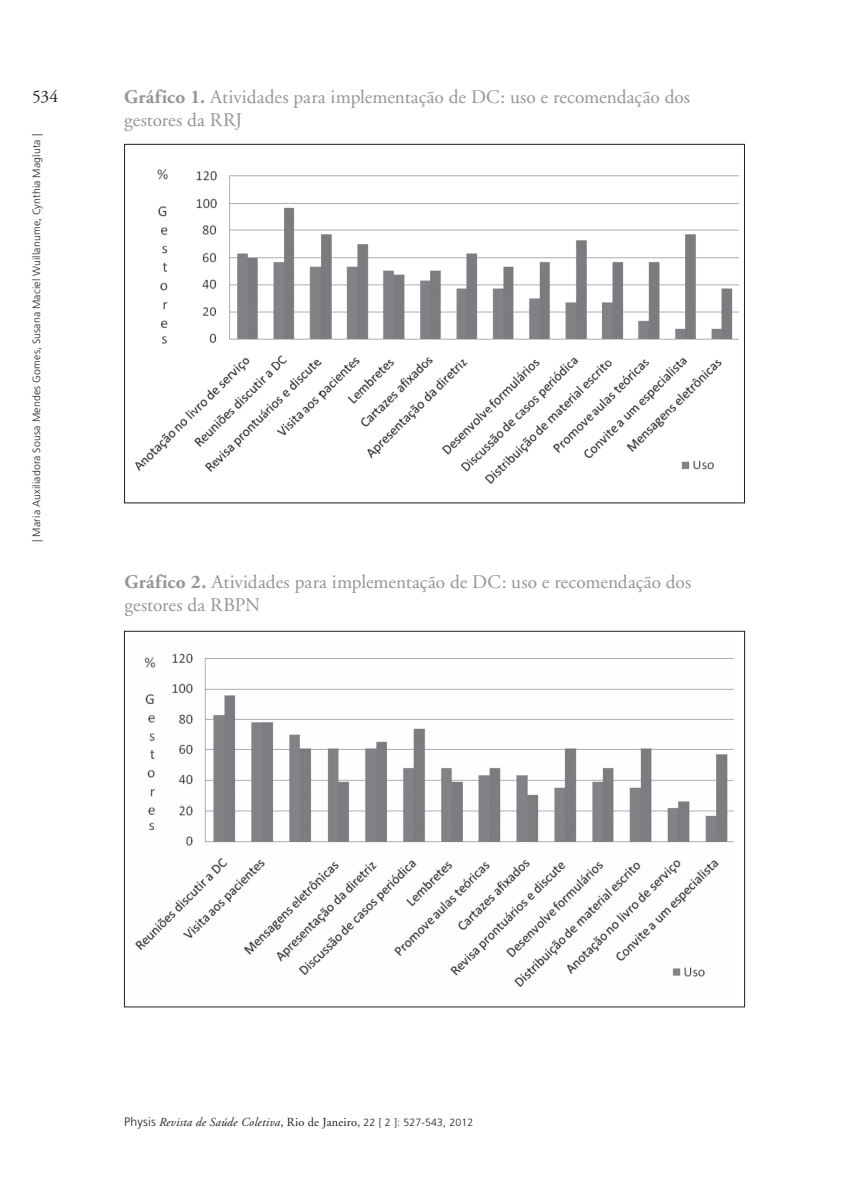
<style>
.page{position:relative;width:844px;height:1191px;background:#fff}
.page>*{position:absolute;margin:0;border:0;box-sizing:border-box;transform-origin:0 0}
.t1{font:19.25px/22.8px "Adobe Garamond";color:#939598}
.t2{font:17.5px "Adobe Garamond";color:#231f20}
.t3{font:italic 12.25px "Adobe Garamond";letter-spacing:.015em;color:#231f20}
.t4{font:300 10.5px "Frutiger";letter-spacing:.015em;color:#231f20}
.s1{font-weight:700}
.s2{font-family:"Frutiger";font-weight:300;font-style:normal}
.s3{font-style:normal}
.s4{font-family:"Frutiger";font-weight:300;font-style:normal;font-size:10.5px}
</style>
<div class="page">
<img style="left:135px;top:169px;width:603px;height:315px">
<img style="left:135px;top:653px;width:599px;height:334px">
<p class="t2" style="left:32px;top:87px;width:27px">534</p>
<p class="t4" style="left:31px;top:542px;width:409px;rotate:-90deg">| Maria Auxiliadora Sousa Mendes Gomes, Susana Maciel Wuillanume, Cynthia Magluta |</p>
<p class="t1" style="left:124px;top:86px;width:567px"><span class="s1">Gráfico 1.</span> Atividades para implementação de DC: uso e recomendação dos gestores da RRJ</p>
<p class="t1" style="left:124px;top:571px;width:568px"><span class="s1">Gráfico 2.</span> Atividades para implementação de DC: uso e recomendação dos gestores da RBPN</p>
<p class="t3" style="left:124px;top:1115px;width:350px"><span class="s2">Physis</span> Revista de Saúde Coletiva<span class="s3">, Rio de Janeiro,</span> <span class="s4">22 [ 2 ]: 527-543, 2012</span></p>
</div>
